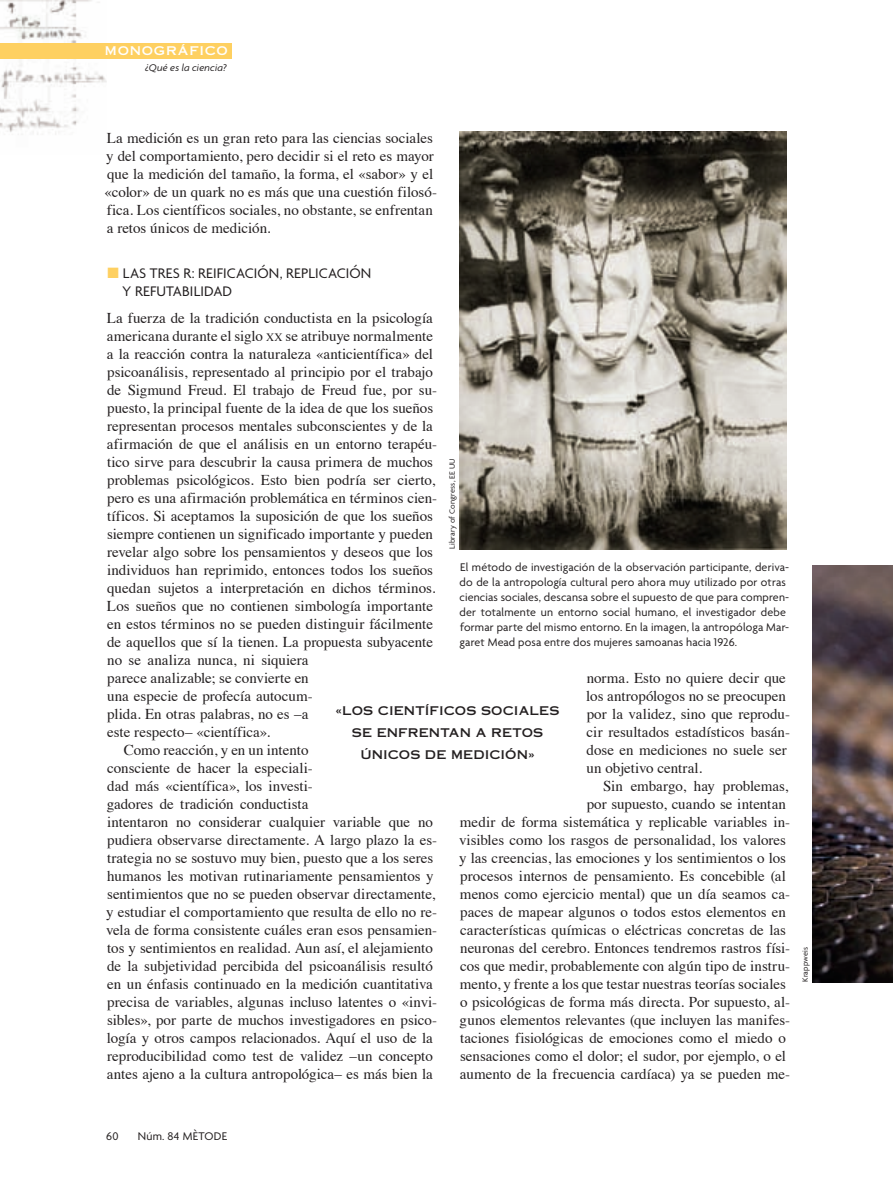
<style>
.page{position:relative;width:893px;height:1191px;background:#fff}
.page>*{position:absolute;margin:0;border:0;box-sizing:border-box;transform-origin:0 0}
.t1{font:15px/18px "Times";color:#231f20}
.t2{font:15px/18px "Agenda";letter-spacing:.01em;color:#231f20}
.t3{font:12px/15px "Agenda";letter-spacing:.015em;color:#231f20}
.t4{font:12px/21.8px "Copperplate Thirty One AB";letter-spacing:.015em;color:#231f20;text-align:center}
.t5{font:12px "Copperplate Thirty One AB";letter-spacing:.06em;color:#fff}
.t6{font:italic 10.5px "Agenda";letter-spacing:.015em;color:#231f20}
.t7{font:8.25px "Agenda";letter-spacing:.02em;color:#231f20}
.s1{color:#fed061}
.s2{font-size:11.25px}
</style>
<div class="page">
<img style="left:0;top:0;width:106px;height:135px">
<img style="left:459px;top:132px;width:327px;height:417px">
<img style="left:812px;top:565px;width:81px;height:417px">
<div style="left:0;top:43px;width:232px;height:15px;background:#fed061"></div>
<p class="t5" style="left:105px;top:44px;width:124px">MONOGRÁFICO</p>
<p class="t6" style="left:145px;top:63px;width:83px">¿Qué es la ciencia?</p>
<p class="t1" style="left:104px;top:130px;width:334px">La medición es un gran reto para las ciencias sociales y del comportamiento, pero decidir si el reto es mayor que la medición del tamaño, la forma, el «sabor» y el «color» de un quark no es más que una cuestión filosó&shy;fica. Los científicos sociales, no obstante, se enfrentan a retos únicos de medición.</p>
<p class="t2" style="left:122px;top:265px;width:251px;text-indent:-15px"><span class="s1">■</span> LAS TRES R: REIFICACIÓN, REPLICACIÓN<br>Y REFUTABILIDAD</p>
<p class="t1" style="left:107px;top:310px;width:328px">La fuerza de la tradición conductista en la psicología</p>
<p class="t1" style="left:107px;top:328px;width:328px">americana durante el siglo <span class="s2">XX</span> se atribuye normalmente</p>
<p class="t1" style="left:107px;top:346px;width:328px">a la reacción contra la naturaleza «anticientífica» del</p>
<p class="t1" style="left:107px;top:364px;width:327px">psicoanálisis, representado al principio por el trabajo</p>
<p class="t1" style="left:107px;top:382px;width:331px">de Sigmund Freud. El trabajo de Freud fue, por su-</p>
<p class="t1" style="left:107px;top:400px;width:327px">puesto, la principal fuente de la idea de que los sueños</p>
<p class="t1" style="left:107px;top:418px;width:327px">representan procesos mentales subconscientes y de la</p>
<p class="t1" style="left:107px;top:436px;width:332px">afirmación de que el análisis en un entorno terapéu-</p>
<p class="t1" style="left:107px;top:454px;width:328px">tico sirve para descubrir la causa primera de muchos</p>
<p class="t1" style="left:107px;top:472px;width:330px">problemas psicológicos. Esto bien podría ser cierto,</p>
<p class="t1" style="left:107px;top:490px;width:331px">pero es una afirmación problemática en términos cien-</p>
<p class="t1" style="left:107px;top:508px;width:327px">tíficos. Si aceptamos la suposición de que los sueños</p>
<p class="t1" style="left:107px;top:526px;width:327px">siempre contienen un significado importante y pueden</p>
<p class="t1" style="left:107px;top:544px;width:327px">revelar algo sobre los pensamientos y deseos que los</p>
<p class="t1" style="left:107px;top:562px;width:328px">individuos han reprimido, entonces todos los sueños</p>
<p class="t1" style="left:107px;top:580px;width:330px">quedan sujetos a interpretación en dichos términos.</p>
<p class="t1" style="left:107px;top:598px;width:328px">Los sueños que no contienen simbología importante</p>
<p class="t1" style="left:107px;top:616px;width:327px">en estos términos no se pueden distinguir fácilmente</p>
<p class="t1" style="left:107px;top:634px;width:327px">de aquellos que sí la tienen. La propuesta subyacente</p>
<p class="t1" style="left:107px;top:652px;width:203px">no se analiza nunca, ni siquiera</p>
<p class="t1" style="left:107px;top:670px;width:203px">parece analizable; se convierte en</p>
<p class="t1" style="left:107px;top:688px;width:207px">una especie de profecía autocum-</p>
<p class="t1" style="left:107px;top:706px;width:203px">plida. En otras palabras, no es –a</p>
<p class="t1" style="left:107px;top:724px;width:164px">este respecto– «científica».</p>
<p class="t1" style="left:124px;top:742px;width:186px">Como reacción, y en un intento</p>
<p class="t1" style="left:107px;top:760px;width:207px">consciente de hacer la especiali-</p>
<p class="t1" style="left:107px;top:778px;width:207px">dad más «científica», los investi-</p>
<p class="t1" style="left:107px;top:796px;width:203px">gadores de tradición conductista</p>
<p class="t1" style="left:107px;top:814px;width:327px">intentaron no considerar cualquier variable que no</p>
<p class="t1" style="left:107px;top:832px;width:332px">pudiera observarse directamente. A largo plazo la es-</p>
<p class="t1" style="left:107px;top:850px;width:328px">trategia no se sostuvo muy bien, puesto que a los seres</p>
<p class="t1" style="left:107px;top:868px;width:328px">humanos les motivan rutinariamente pensamientos y</p>
<p class="t1" style="left:107px;top:886px;width:330px">sentimientos que no se pueden observar directamente,</p>
<p class="t1" style="left:106px;top:904px;width:332px">y estudiar el comportamiento que resulta de ello no re-</p>
<p class="t1" style="left:106px;top:922px;width:333px">vela de forma consistente cuáles eran esos pensamien-</p>
<p class="t1" style="left:107px;top:940px;width:327px">tos y sentimientos en realidad. Aun así, el alejamiento</p>
<p class="t1" style="left:107px;top:958px;width:327px">de la subjetividad percibida del psicoanálisis resultó</p>
<p class="t1" style="left:107px;top:976px;width:327px">en un énfasis continuado en la medición cuantitativa</p>
<p class="t1" style="left:107px;top:994px;width:332px">precisa de variables, algunas incluso latentes o «invi-</p>
<p class="t1" style="left:107px;top:1012px;width:332px">sibles», por parte de muchos investigadores en psico-</p>
<p class="t1" style="left:107px;top:1030px;width:328px">logía y otros campos relacionados. Aquí el uso de la</p>
<p class="t1" style="left:107px;top:1048px;width:327px">reproducibilidad como test de validez –un concepto</p>
<p class="t1" style="left:107px;top:1066px;width:327px">antes ajeno a la cultura antropológica– es más bien la</p>
<p class="t7" style="left:449px;top:549px;width:92px;rotate:-90deg">Library of Congress, EE UU</p>
<p class="t3" style="left:460px;top:560px;width:331px">El método de investigación de la observación participante, deriva&shy;do de la antropología cultural pero ahora muy utilizado por otras ciencias sociales, descansa sobre el supuesto de que para compren&shy;der totalmente un entorno social humano, el investigador debe formar parte del mismo entorno. En la imagen, la antropóloga Mar&shy;garet Mead posa entre dos mujeres samoanas hacia 1926.</p>
<p class="t1" style="left:586px;top:670px;width:205px">norma. Esto no quiere decir que los antropólogos no se preocupen por la validez, sino que reprodu&shy;cir resultados estadísticos basán&shy;dose en mediciones no suele ser un objetivo central.</p>
<p class="t1" style="left:459px;top:778px;width:333px;text-align:right">Sin embargo, hay problemas,<br>por supuesto, cuando se intentan<br>medir de forma sistemática y replicable variables in&shy;visibles como los rasgos de personalidad, los valores y las creencias, las emociones y los sentimientos o los procesos internos de pensamiento. Es concebible (al menos como ejercicio mental) que un día seamos ca&shy;paces de mapear algunos o todos estos elementos en características químicas o eléctricas concretas de las neuronas del cerebro. Entonces tendremos rastros físi&shy;cos que medir, probablemente con algún tipo de instru&shy;mento, y frente a los que testar nuestras teorías sociales o psicológicas de forma más directa. Por supuesto, al&shy;gunos elementos relevantes (que incluyen las manifes&shy;taciones fisiológicas de emociones como el miedo o sensaciones como el dolor; el sudor, por ejemplo, o el aumento de la frecuencia cardíaca) ya se pueden me-</p>
<p class="t4" style="left:335px;top:700px;width:226px">«LOS CIENTÍFICOS SOCIALES<br>SE ENFRENTAN A RETOS<br>ÚNICOS DE MEDICIÓN»</p>
<p class="t7" style="left:802px;top:982px;width:37px;rotate:-90deg">Krappweis</p>
<p class="t3" style="left:106px;top:1129px;width:14px">60</p>
<p class="t3" style="left:138px;top:1129px;width:91px">Núm. 84 MÈTODE</p>
</div>
